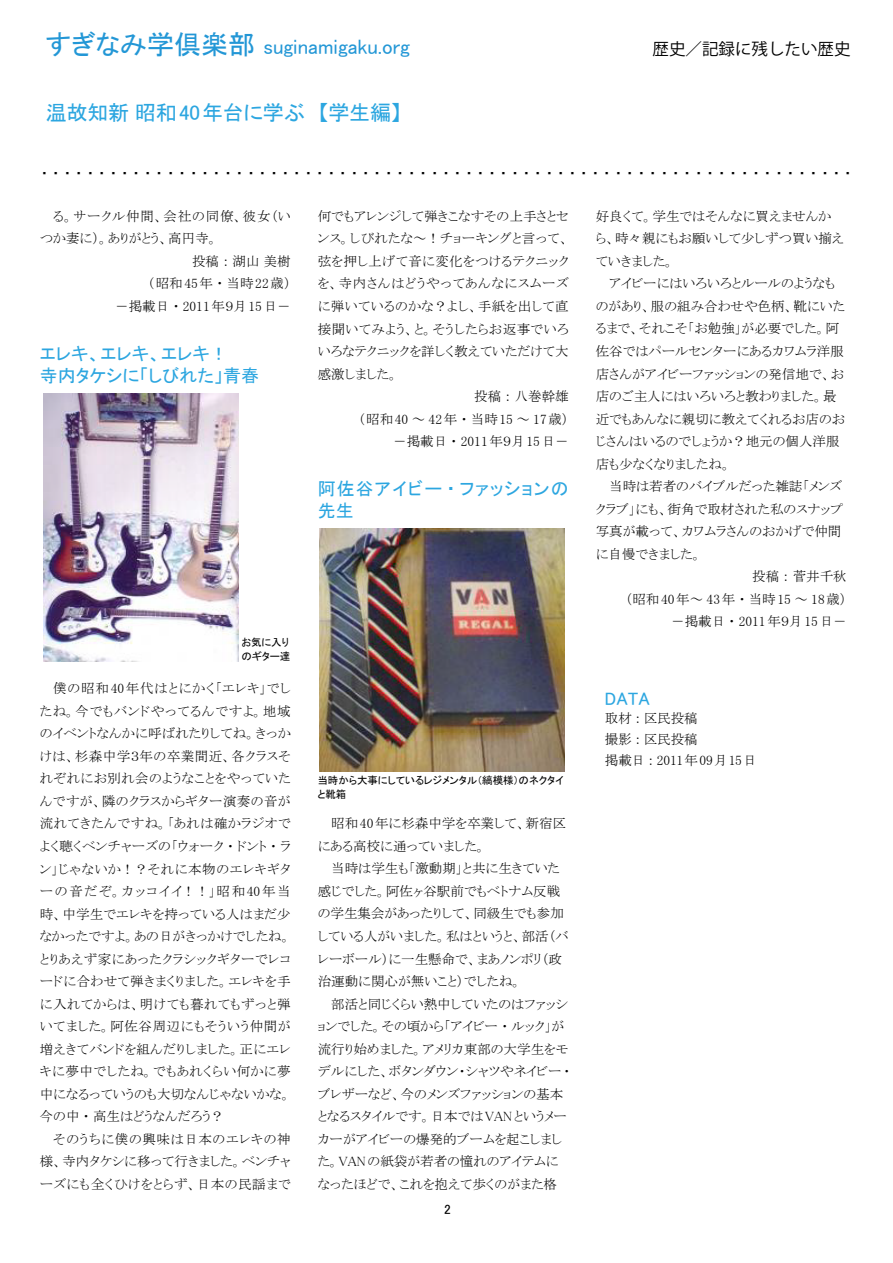
<style>
.page{position:relative;width:893px;height:1263px;background:#fff}
.page>*{position:absolute;margin:0;border:0;box-sizing:border-box;transform-origin:0 0}
.t1{font:21px "MS P Gothic";color:#2397d6}
.t2{font:21px "MS P Gothic";letter-spacing:-.01em;color:#2ca6e0}
.t3{font:18px/22.5px "MS P Gothic";color:#2ca6e0}
.t4{font:18px/22.5px "MS P Gothic";letter-spacing:.06em;color:#2ca6e0}
.t5{font:16.5px "Koz Go Pr 6 N";color:#000}
.t6{font:13.5px/22.5px "MS P Mincho";color:#000}
.t7{font:13.5px "MS P Gothic";color:#000}
.t8{font:13.5px "MS P Mincho";letter-spacing:.03em;color:#000}
.t9{font:13.5px "MS P Mincho";letter-spacing:.06em;color:#000}
.t10{font:13.5px "MS P Mincho";letter-spacing:.025em;color:#000}
.t11{font:13.5px "MS P Mincho";letter-spacing:.035em;color:#000}
.t12{font:13.5px "MS P Mincho";letter-spacing:.05em;color:#000}
.t13{font:10.5px/13.5px "MS P Gothic";letter-spacing:-.005em;color:#000}
.s1{font-size:27px}
</style>
<div class="page">
<img style="left:43px;top:393px;width:196px;height:269px">
<img style="left:319px;top:528px;width:245px;height:244px">
<h1 class="t1" style="left:46px;top:35px;width:366px"><span class="s1">すぎなみ学倶楽部</span> suginamigaku.org</h1>
<h1 class="t2" style="left:46px;top:102px;width:357px">温故知新 昭和40年台に学ぶ　【学生編】</h1>
<p class="t5" style="left:653px;top:40px;width:199px">歴史／記録に残したい歴史</p>
<p class="t7" style="left:41px;top:166px;width:812px">・・・・・・・・・・・・・・・・・・・・・・・・・・・・・・・・・・・・・・・・・・・・・・・・・・・・・・・・・・・・・・・・・・・・・・・</p>
<p class="t9" style="left:53px;top:209px;width:239px">る。サークル仲間、会社の同僚、彼女（い</p>
<p class="t6" style="left:40px;top:227px;width:179px">つか妻に）。ありがとう、高円寺。</p>
<p class="t6" style="left:192px;top:250px;width:100px">投稿：湖山 美樹</p>
<p class="t9" style="left:150px;top:277px;width:142px">(昭和45年・当時22歳）</p>
<p class="t6" style="left:115px;top:295px;width:177px">－掲載日・ 2011年９月15日－</p>
<h2 class="t3" style="left:40px;top:342px;width:221px">エレキ、エレキ、エレキ！<br>寺内タケシに「しびれた」青春</h2>
<p class="t13" style="left:241px;top:636px;width:50px">お気に入りのギター達</p>
<p class="t6" style="left:40px;top:677px;width:252px;text-align:justify;text-indent:14px">僕の昭和40年代はとにかく「エレキ」でしたね。今でもバンドやってるんですよ。地域のイベントなんかに呼ばれたりしてね。きっかけは、杉森中学３年の卒業間近、各クラスそれぞれにお別れ会のようなことをやっていたんですが、隣のクラスからギター演奏の音が流れてきたんですね。「あれは確かラジオでよく聴くベンチャーズの「ウォーク・ドント・ラン」じゃないか！？それに本物のエレキギターの音だぞ。カッコイイ！！」昭和40年当時、中学生でエレキを持っている人はまだ少なかったですよ。あの日がきっかけでしたね。とりあえず家にあったクラシックギターでレコードに合わせて弾きまくりました。エレキを手に入れてからは、明けても暮れてもずっと弾いてました。阿佐谷周辺にもそういう仲間が増えきてバンドを組んだりしました。正にエレキに夢中でしたね。でもあれくらい何かに夢中になるっていうのも大切なんじゃないかな。今の中・高生はどうなんだろう？</p>
<p class="t6" style="left:40px;top:1127px;width:252px;text-align:justify;text-indent:14px">そのうちに僕の興味は日本のエレキの神様、寺内タケシに移って行きました。ベンチャーズにも全くひけをとらず、日本の民謡まで</p>
<p class="t6" style="left:318px;top:205px;width:252px">何でもアレンジして弾きこなすその上手さとセ</p>
<p class="t10" style="left:318px;top:232px;width:252px">ンス。しびれたな～！チョーキングと言って、</p>
<p class="t8" style="left:318px;top:254px;width:252px">弦を押し上げて音に変化をつけるテクニック</p>
<p class="t12" style="left:318px;top:277px;width:252px">を、寺内さんはどうやってあんなにスムーズ</p>
<p class="t8" style="left:318px;top:299px;width:252px">に弾いているのかな？よし、手紙を出して直</p>
<p class="t11" style="left:318px;top:322px;width:252px">接聞いてみよう、と。そうしたらお返事でいろ</p>
<p class="t6" style="left:318px;top:340px;width:252px">いろなテクニックを詳しく教えていただけて大</p>
<p class="t6" style="left:318px;top:362px;width:82px">感激しました。</p>
<p class="t6" style="left:474px;top:385px;width:96px">投稿：八巻幹雄</p>
<p class="t6" style="left:360px;top:407px;width:210px">(昭和40 ～ 42年・当時15 ～ 17歳）</p>
<p class="t6" style="left:393px;top:430px;width:177px">－掲載日・ 2011年９月15日－</p>
<h2 class="t4" style="left:318px;top:477px;width:252px">阿佐谷アイビー・ファッションの先生</h2>
<p class="t13" style="left:318px;top:774px;width:248px">当時から大事にしているレジメンタル（縞模様）のネクタイと靴箱</p>
<p class="t6" style="left:318px;top:812px;width:250px;text-indent:14px">昭和40年に杉森中学を卒業して、新宿区にある高校に通っていました。</p>
<p class="t6" style="left:318px;top:857px;width:252px;text-indent:14px">当時は学生も「激動期」と共に生きていた感じでした。阿佐ヶ谷駅前でもベトナム反戦の学生集会があったりして、同級生でも参加している人がいました。私はというと、部活（バレーボール）に一生懸命で、まあノンポリ（政治運動に関心が無いこと）でしたね。</p>
<p class="t6" style="left:318px;top:992px;width:254px;text-indent:14px">部活と同じくらい熱中していたのはファッションでした。その頃から「アイビー・ルック」が流行り始めました。アメリカ東部の大学生をモデルにした、ボタンダウン・シャツやネイビー・ブレザーなど、今のメンズファッションの基本となるスタイルです。日本ではVANというメーカーがアイビーの爆発的ブームを起こしました。VANの紙袋が若者の憧れのアイテムになったほどで、これを抱えて歩くのがまた格</p>
<p class="t7" style="left:444px;top:1202px;width:8px">2</p>
<p class="t6" style="left:596px;top:205px;width:250px">好良くて。学生ではそんなに買えませんから、時々親にもお願いして少しずつ買い揃えていきました。</p>
<p class="t6" style="left:596px;top:272px;width:251px;text-indent:14px">アイビーにはいろいろとルールのようなものがあり、服の組み合わせや色柄、靴にいたるまで、それこそ「お勉強」が必要でした。阿佐谷ではパールセンターにあるカワムラ洋服店さんがアイビーファッションの発信地で、お店のご主人にはいろいろと教わりました。最近でもあんなに親切に教えてくれるお店のおじさんはいるのでしょうか？地元の個人洋服店も少なくなりましたね。</p>
<p class="t6" style="left:609px;top:475px;width:234px">当時は若者のバイブルだった雑誌「メンズ</p>
<p class="t6" style="left:596px;top:497px;width:249px">クラブ」にも、街角で取材された私のスナップ</p>
<p class="t6" style="left:596px;top:520px;width:247px">写真が載って、カワムラさんのおかげで仲間</p>
<p class="t6" style="left:596px;top:542px;width:108px">に自慢できました。</p>
<p class="t6" style="left:752px;top:565px;width:96px">投稿：菅井千秋</p>
<p class="t6" style="left:617px;top:587px;width:232px">　（昭和40年～ 43年・当時15 ～ 18歳）</p>
<p class="t6" style="left:671px;top:610px;width:177px">－掲載日・ 2011年９月15日－</p>
<h2 class="t3" style="left:605px;top:688px;width:46px">DATA</h2>
<p class="t6" style="left:605px;top:707px;width:153px;line-height:21px">取材：区民投稿<br>撮影：区民投稿<br>掲載日： 2011年09月15日</p>
</div>
